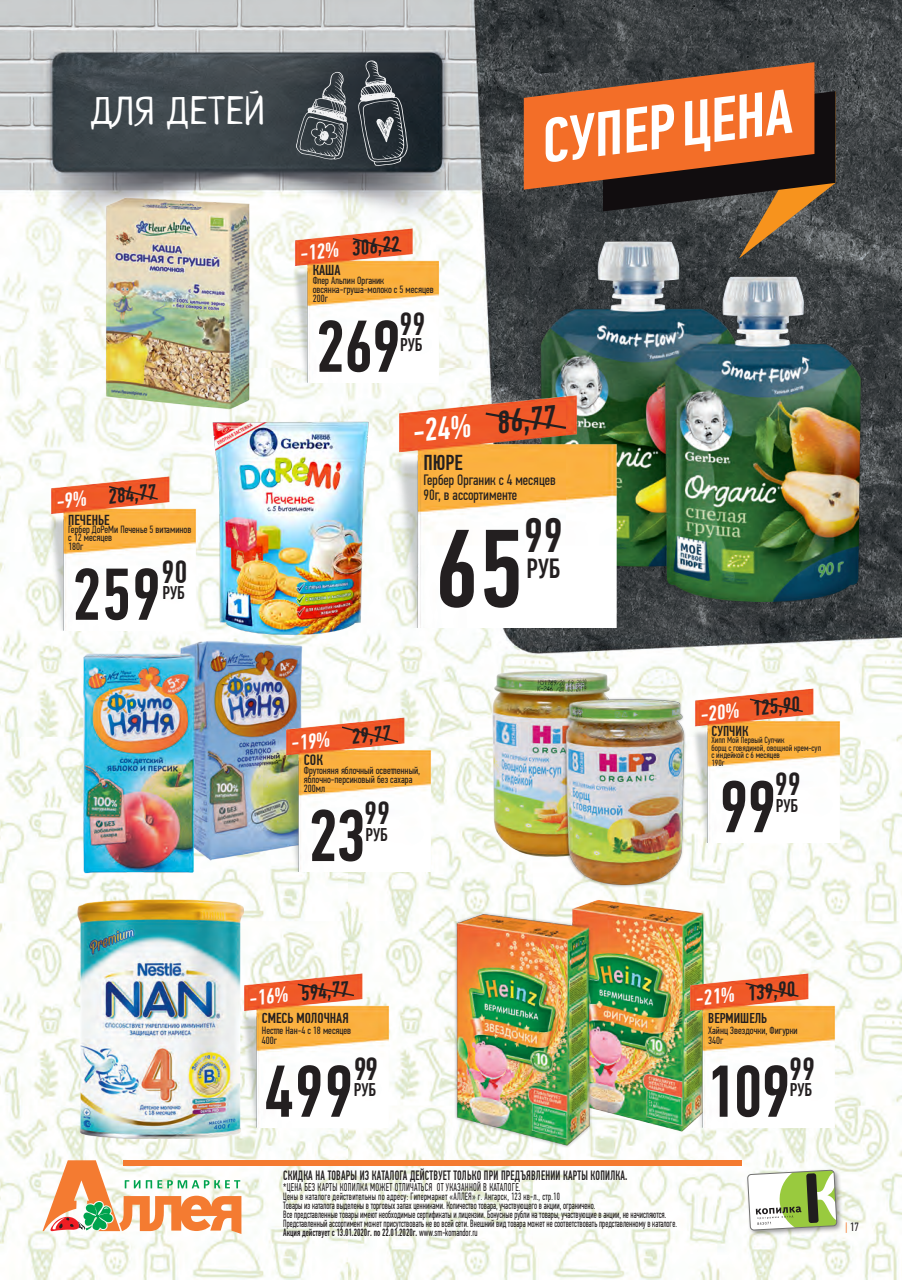
<style>
.page{position:relative;width:902px;height:1280px;background:#fff}
.page>*{position:absolute;margin:0;border:0;box-sizing:border-box;transform-origin:0 0}
.t1{font:500 110.85px "PF Din Text Comp Pro";color:#231f20}
.t2{font:500 73.5px "PF Din Text Comp Pro";letter-spacing:-.025em;color:#231f20}
.t3{font:500 48.45px "PF Din Text Comp Pro";color:#231f20}
.t4{font:39px "Neucha";letter-spacing:.03em;color:#fff}
.t5{font:500 32.4px "PF Din Text Comp Pro";color:#231f20}
.t6{font:500 32.25px "PF Din Text Comp Pro";color:#231f20}
.t7{font:500 27.75px "PF Din Text Comp Pro";color:#231f20}
.t8{font:500 21.6px "PF Din Text Comp Pro";color:#231f20}
.t9{font:500 21.45px "PF Din Text Comp Pro";color:#231f20}
.t10{font:500 18.45px "PF Din Text Comp Pro";color:#231f20}
.t11{font:15px "PF Din Text Comp Pro";color:#231f20}
.t12{font:500 15px "PF Din Text Comp Pro";color:#231f20}
.t13{font:500 14.4px "PF Din Text Comp Pro";color:#231f20}
.t14{font:500 14.25px "PF Din Text Comp Pro";color:#231f20}
.t15{font:500 13.5px "PF Din Text Comp Pro";letter-spacing:.02em;color:#231f20;scale:.8 1}
.t16{font:12px "PF Din Text Comp Pro";color:#231f20}
.t17{font:11.25px "PF Din Text Comp Pro";letter-spacing:.03em;color:#231f20;scale:.8 1}
.t18{font:10.5px/9px "PF Din Text Comp Pro";color:#231f20;scale:.8 1}
.t19{font:10.5px/9px "PF Din Text Comp Pro";color:#231f20}
.t20{font:9px "PF Din Text Comp Pro";color:#231f20}
.s1{color:#fff}
.s2{font-weight:500}
.s3{color:#f47b31}
</style>
<div class="page">
<img style="left:0;top:0;width:901px;height:1280px">
<svg style="left:43px;top:1160px;width:198px;height:74px"></svg>
<div style="left:123px;top:1160px;width:618px;height:6px;background:#f47b31"></div>
<div style="left:745px;top:1168px;width:98px;height:69px;background:#231f20;opacity:.45"></div>
<svg style="left:747px;top:1170px;width:89px;height:60px"></svg>
<svg style="left:358px;top:61px;width:49px;height:105px;background:#4a5157"></svg>
<svg style="left:296px;top:72px;width:52px;height:87px;background:#555c61"></svg>
<svg style="left:523px;top:62px;width:312px;height:196px;background:#97674d"></svg>
<img style="left:290px;top:205px;width:157px;height:177px">
<svg style="left:351px;top:237px;width:52px;height:16px"></svg>
<img style="left:67px;top:196px;width:223px;height:217px">
<img style="left:475px;top:653px;width:224px;height:240px">
<img style="left:78px;top:899px;width:165px;height:239px">
<img style="left:232px;top:950px;width:164px;height:177px">
<svg style="left:296px;top:983px;width:59px;height:14px"></svg>
<img style="left:425px;top:899px;width:296px;height:252px">
<img style="left:678px;top:950px;width:164px;height:177px">
<svg style="left:743px;top:982px;width:57px;height:16px"></svg>
<img style="left:683px;top:666px;width:164px;height:177px">
<svg style="left:748px;top:697px;width:56px;height:16px"></svg>
<img style="left:78px;top:638px;width:232px;height:245px">
<img style="left:274px;top:695px;width:164px;height:177px">
<svg style="left:340px;top:725px;width:60px;height:18px"></svg>
<img style="left:528px;top:237px;width:343px;height:365px">
<img style="left:381px;top:361px;width:247px;height:266px">
<svg style="left:483px;top:411px;width:85px;height:19px;background:#d95227"></svg>
<img style="left:200px;top:418px;width:181px;height:220px">
<img style="left:39px;top:453px;width:165px;height:177px">
<svg style="left:107px;top:485px;width:52px;height:16px"></svg>
<h3 class="t4" style="left:91px;top:86px;width:175px">ДЛЯ ДЕТЕЙ</h3>
<p class="t9" style="left:55px;top:489px;width:102px;rotate:-6deg"><span class="s1">-9%</span> 284,77</p>
<p class="t13" style="left:68px;top:512px;width:43px">ПЕЧЕНЬЕ</p>
<p class="t19" style="left:68px;top:526px;width:125px;line-height:8.2px">Гербер ДоРеМи Печенье 5 витаминов с 12 месяцев</p>
<p class="t19" style="left:68px;top:542px;width:17px">180г</p>
<p class="t2" style="left:72px;top:552px;width:91px">259</p>
<p class="t6" style="left:161px;top:553px;width:28px">90</p>
<p class="t10" style="left:162px;top:582px;width:24px">РУБ</p>
<p class="t9" style="left:298px;top:241px;width:101px;rotate:-6deg"><span class="s1">-12%</span> 306,22</p>
<p class="t13" style="left:312px;top:262px;width:29px">КАША</p>
<p class="t19" style="left:312px;top:276px;width:73px">Флер Альпин Органик</p>
<p class="t19" style="left:312px;top:285px;width:123px">овсянка-груша-молоко с 5 месяцев</p>
<p class="t19" style="left:312px;top:294px;width:17px">200г</p>
<p class="t2" style="left:315px;top:304px;width:87px">269</p>
<p class="t6" style="left:399px;top:305px;width:28px">99</p>
<p class="t10" style="left:400px;top:334px;width:24px">РУБ</p>
<p class="t5" style="left:410px;top:413px;width:146px;rotate:-6deg"><span class="s1">-24%</span> 86,77</p>
<p class="t8" style="left:423px;top:450px;width:41px">ПЮРЕ</p>
<p class="t11" style="left:423px;top:471px;width:134px">Гербер Органик с 4 месяцев</p>
<p class="t11" style="left:423px;top:486px;width:95px">90г, в ассортименте</p>
<p class="t1" style="left:434px;top:505px;width:91px">65</p>
<p class="t3" style="left:524px;top:507px;width:41px">99</p>
<p class="t7" style="left:526px;top:553px;width:35px">РУБ</p>
<p class="t9" style="left:289px;top:731px;width:102px;rotate:-6deg"><span class="s1">-19%</span> 29,77</p>
<p class="t12" style="left:304px;top:751px;width:21px">СОК</p>
<p class="t19" style="left:304px;top:766px;width:118px">Фрутоняня яблочный осветленный, яблочно-персиковый без сахара</p>
<p class="t19" style="left:304px;top:784px;width:23px">200мл</p>
<p class="t2" style="left:308px;top:793px;width:59px">23</p>
<p class="t6" style="left:364px;top:794px;width:28px">99</p>
<p class="t10" style="left:365px;top:823px;width:24px">РУБ</p>
<p class="t9" style="left:698px;top:702px;width:101px;rotate:-6deg"><span class="s1">-20%</span> 125,90</p>
<p class="t13" style="left:711px;top:723px;width:38px">СУПЧИК</p>
<p class="t20" style="left:711px;top:735px;width:74px">Хипп Мой Первый Супчик</p>
<p class="t20" style="left:711px;top:743px;width:111px">борщ с говядиной, овощной крем-суп</p>
<p class="t20" style="left:711px;top:750px;width:70px">с индейкой с 6 месяцев</p>
<p class="t20" style="left:711px;top:758px;width:15px">190г</p>
<p class="t2" style="left:719px;top:764px;width:59px">99</p>
<p class="t6" style="left:774px;top:766px;width:28px">99</p>
<p class="t10" style="left:775px;top:795px;width:24px">РУБ</p>
<p class="t9" style="left:247px;top:986px;width:101px;rotate:-6deg"><span class="s1">-16%</span> 594,77</p>
<p class="t13" style="left:262px;top:1010px;width:88px">СМЕСЬ МОЛОЧНАЯ</p>
<p class="t19" style="left:262px;top:1026px;width:91px">Нестле Нан-4 с 18 месяцев</p>
<p class="t19" style="left:262px;top:1036px;width:17px">400г</p>
<p class="t2" style="left:264px;top:1049px;width:91px">499</p>
<p class="t6" style="left:354px;top:1050px;width:26px">99</p>
<p class="t10" style="left:354px;top:1079px;width:24px">РУБ</p>
<p class="t9" style="left:693px;top:986px;width:101px;rotate:-6deg"><span class="s1">-21%</span> 139,90</p>
<p class="t14" style="left:708px;top:1010px;width:60px">ВЕРМИШЕЛЬ</p>
<p class="t19" style="left:708px;top:1026px;width:91px">Хайнц Звездочки, Фигурки</p>
<p class="t19" style="left:708px;top:1036px;width:17px">340г</p>
<p class="t2" style="left:705px;top:1049px;width:87px">109</p>
<p class="t6" style="left:789px;top:1050px;width:28px">99</p>
<p class="t10" style="left:789px;top:1079px;width:24px">РУБ</p>
<p class="t15" style="left:283px;top:1167px;width:432px">СКИДКА НА ТОВАРЫ ИЗ КАТАЛОГА ДЕЙСТВУЕТ ТОЛЬКО ПРИ ПРЕДЪЯВЛЕНИИ КАРТЫ КОПИЛКА.</p>
<p class="t17" style="left:283px;top:1180px;width:298px"><span class="s2">*</span>ЦЕНА БЕЗ КАРТЫ КОПИЛКА МОЖЕТ ОТЛИЧАТЬСЯ ОТ УКАЗАННОЙ В КАТАЛОГЕ.</p>
<p class="t18" style="left:283px;top:1191px;width:493px">Цены в каталоге действительны по адресу: Гипермаркет «АЛЛЕЯ» г. Ангарск, 123 кв-л., стр.10<br>Товары из каталога выделены в торговых залах ценниками. Количество товара, участвующего в акции, ограничено.<br>Все представленные товары имеют необходимые сертификаты и лицензии. Бонусные рубли на товары, участвующие в акции, не начисляются.<br>Представленный ассортимент может присутствовать не во всей сети. Внешний вид товара может не соответствовать представленному в каталоге.<br><span class="s2">Акция действует с 13.01.2020г. по 22.01.2020г.</span> www.sm-komandor.ru</p>
<p class="t16" style="left:844px;top:1219px;width:15px"><span class="s3">|</span> 17</p>
</div>
